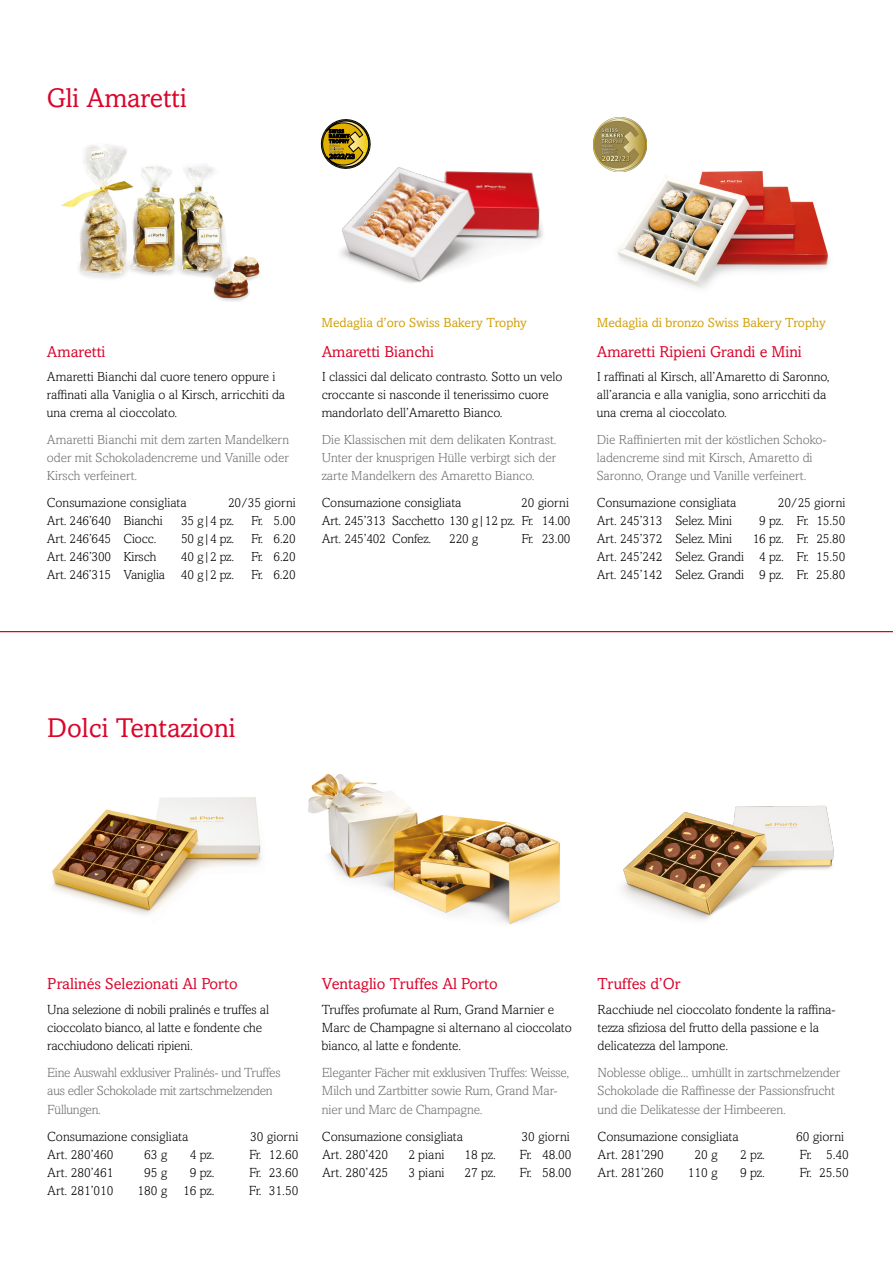
<style>
.page{position:relative;width:893px;height:1263px;background:#fff}
.page>*{position:absolute;margin:0;border:0;box-sizing:border-box;transform-origin:0 0}
.t1{font:27.3px "Amasis MT Std";color:#db052c}
.t2{font:27px "Amasis MT Std";color:#db052c}
.t3{font:15.9px "Amasis MT Std";color:#db052c}
.t4{font:15.75px "Amasis MT Std";color:#db052c}
.t5{font:300 13.35px/18.1px "Amasis MT Std";letter-spacing:-.005em;color:#000}
.t6{font:300 13.35px/18.1px "Amasis MT Std";letter-spacing:-.01em;color:#706f6f}
.t7{font:300 13.2px/18px "Amasis MT Std";color:#000}
.t8{font:300 13.2px/18px "Amasis MT Std";color:#706f6f;text-align:justify}
.t9{font:13.2px "Amasis MT Std";color:#d3a10b}
</style>
<div class="page">
<hr style="left:0;top:631px;width:893px;height:1px;background:#db052c">
<img style="left:340px;top:167px;width:203px;height:116px">
<img style="left:612px;top:171px;width:217px;height:118px">
<svg style="left:320px;top:119px;width:53px;height:52px"></svg>
<img style="left:593px;top:117px;width:54px;height:54px">
<img style="left:61px;top:145px;width:199px;height:156px">
<img style="left:308px;top:774px;width:252px;height:151px">
<img style="left:622px;top:805px;width:212px;height:115px">
<img style="left:52px;top:797px;width:210px;height:118px">
<h2 class="t2" style="left:47px;top:82px;width:142px">Gli Amaretti</h2>
<p class="t4" style="left:47px;top:342px;width:60px">Amaretti</p>
<p class="t7" style="left:47px;top:367px;width:240px">Amaretti Bianchi dal cuore tenero oppure i raffinati alla Vaniglia o al Kirsch, arricchiti da una crema al cioccolato.</p>
<p class="t8" style="left:47px;top:430px;width:244px">Amaretti Bianchi mit dem zarten Mandelkern oder mit Schokoladencreme und Vanille oder Kirsch verfeinert.</p>
<p class="t7" style="left:47px;top:493px;width:141px">Consumazione consigliata</p>
<p class="t7" style="left:228px;top:493px;width:69px">20/35 giorni</p>
<p class="t7" style="left:47px;top:511px;width:117px">Art. 246’640 Bianchi</p>
<p class="t7" style="left:181px;top:511px;width:55px">35 g|4 pz.</p>
<p class="t7" style="left:251px;top:511px;width:46px">Fr. 5.00</p>
<p class="t7" style="left:47px;top:529px;width:111px">Art. 246’645 Ciocc.</p>
<p class="t7" style="left:181px;top:529px;width:55px">50 g|4 pz.</p>
<p class="t7" style="left:251px;top:529px;width:46px">Fr. 6.20</p>
<p class="t7" style="left:47px;top:547px;width:111px">Art. 246’300 Kirsch</p>
<p class="t7" style="left:181px;top:547px;width:55px">40 g|2 pz.</p>
<p class="t7" style="left:251px;top:547px;width:46px">Fr. 6.20</p>
<p class="t7" style="left:47px;top:565px;width:189px">Art. 246’315 Vaniglia 40 g|2 pz.</p>
<p class="t7" style="left:251px;top:565px;width:46px">Fr. 6.20</p>
<p class="t9" style="left:321px;top:315px;width:207px">Medaglia d’oro Swiss Bakery Trophy</p>
<p class="t9" style="left:597px;top:315px;width:231px">Medaglia di bronzo Swiss Bakery Trophy</p>
<p class="t4" style="left:322px;top:342px;width:114px">Amaretti Bianchi</p>
<p class="t7" style="left:322px;top:367px;width:242px">I classici dal delicato contrasto. Sotto un velo croccante si nasconde il tenerissimo cuore mandorlato dell’Amaretto Bianco.</p>
<p class="t8" style="left:322px;top:430px;width:237px">Die Klassischen mit dem delikaten Kontrast.<br>Unter der knusprigen Hülle verbirgt sich der zarte Mandelkern des Amaretto Bianco.</p>
<p class="t7" style="left:322px;top:493px;width:141px">Consumazione consigliata</p>
<p class="t7" style="left:322px;top:493px;width:250px;text-align:justify;text-indent:200px">20 giorni Art. 245’313 Sacchetto 130 g|12 pz. Fr. 14.00<br>Art. 245’402 Confez.</p>
<p class="t7" style="left:449px;top:529px;width:31px">220 g</p>
<p class="t7" style="left:521px;top:529px;width:50px">Fr. 23.00</p>
<p class="t4" style="left:597px;top:342px;width:207px">Amaretti Ripieni Grandi e Mini</p>
<p class="t7" style="left:597px;top:367px;width:234px">I raffinati al Kirsch, all’Amaretto di Saronno, all’arancia e alla vaniglia, sono arricchiti da una crema al cioccolato.</p>
<p class="t8" style="left:597px;top:430px;width:231px;text-align:left">Die Raffinierten mit der köstlichen Schoko&shy;ladencreme sind mit Kirsch, Amaretto di<br>Saronno, Orange und Vanille verfeinert.</p>
<p class="t7" style="left:597px;top:493px;width:141px">Consumazione consigliata</p>
<p class="t7" style="left:778px;top:493px;width:69px">20/25 giorni</p>
<p class="t7" style="left:597px;top:511px;width:137px">Art. 245’313 Selez. Mini</p>
<p class="t7" style="left:759px;top:511px;width:88px">9 pz. Fr. 15.50</p>
<p class="t7" style="left:597px;top:529px;width:137px">Art. 245’372 Selez. Mini</p>
<p class="t7" style="left:597px;top:529px;width:250px;text-align:justify;text-indent:156px">16 pz. Fr. 25.80<br>Art. 245’242 Selez. Grandi 4 pz. Fr. 15.50<br>Art. 245’142 Selez. Grandi 9 pz. Fr. 25.80</p>
<h1 class="t1" style="left:47px;top:712px;width:190px">Dolci Tentazioni</h1>
<p class="t3" style="left:47px;top:975px;width:192px">Pralinés Selezionati Al Porto</p>
<p class="t5" style="left:47px;top:1000px;width:223px">Una selezione di nobili pralinés e truffes al cioccolato bianco, al latte e fondente che racchiudono delicati ripieni.</p>
<p class="t6" style="left:47px;top:1063px;width:235px">Eine Auswahl exklusiver Pralinés- und Truffes aus edler Schokolade mit zartschmelzenden<br>Füllungen.</p>
<p class="t5" style="left:47px;top:1127px;width:143px">Consumazione consigliata</p>
<p class="t5" style="left:250px;top:1127px;width:50px">30 giorni</p>
<p class="t5" style="left:47px;top:1145px;width:68px">Art. 280’460</p>
<p class="t5" style="left:144px;top:1145px;width:25px">63 g</p>
<p class="t5" style="left:190px;top:1145px;width:26px">4 pz.</p>
<p class="t5" style="left:249px;top:1145px;width:51px">Fr. 12.60</p>
<p class="t5" style="left:47px;top:1163px;width:68px">Art. 280’461</p>
<p class="t5" style="left:144px;top:1163px;width:25px">95 g</p>
<p class="t5" style="left:190px;top:1163px;width:26px">9 pz.</p>
<p class="t5" style="left:249px;top:1163px;width:51px">Fr. 23.60</p>
<p class="t5" style="left:47px;top:1182px;width:68px">Art. 281’010</p>
<p class="t5" style="left:137px;top:1182px;width:79px">180 g 16 pz.</p>
<p class="t5" style="left:249px;top:1182px;width:51px">Fr. 31.50</p>
<p class="t3" style="left:322px;top:975px;width:177px">Ventaglio Truffes Al Porto</p>
<p class="t5" style="left:322px;top:1000px;width:251px">Truffes profumate al Rum, Grand Marnier e<br>Marc de Champagne si alternano al cioccolato bianco, al latte e fondente.</p>
<p class="t6" style="left:322px;top:1063px;width:249px">Eleganter Fächer mit exklusiven Truffes: Weisse,<br>Milch und Zartbitter sowie Rum, Grand Mar&shy;nier und Marc de Champagne.</p>
<p class="t5" style="left:322px;top:1127px;width:143px">Consumazione consigliata</p>
<p class="t5" style="left:522px;top:1127px;width:50px">30 giorni</p>
<p class="t5" style="left:322px;top:1145px;width:68px">Art. 280’420</p>
<p class="t5" style="left:408px;top:1145px;width:38px">2 piani</p>
<p class="t5" style="left:464px;top:1145px;width:33px">18 pz.</p>
<p class="t5" style="left:519px;top:1145px;width:53px">Fr. 48.00</p>
<p class="t5" style="left:322px;top:1163px;width:68px">Art. 280’425</p>
<p class="t5" style="left:408px;top:1163px;width:38px">3 piani</p>
<p class="t5" style="left:464px;top:1163px;width:33px">27 pz.</p>
<p class="t5" style="left:519px;top:1163px;width:53px">Fr. 58.00</p>
<p class="t3" style="left:598px;top:975px;width:84px">Truffes d’Or</p>
<p class="t5" style="left:598px;top:1000px;width:240px">Racchiude nel cioccolato fondente la raffina&shy;tezza sfiziosa del frutto della passione e la delicatezza del lampone.</p>
<p class="t6" style="left:598px;top:1063px;width:244px">Noblesse oblige... umhüllt in zartschmelzender<br>Schokolade die Raffinesse der Passionsfrucht und die Delikatesse der Himbeeren.</p>
<p class="t5" style="left:598px;top:1127px;width:143px">Consumazione consigliata</p>
<p class="t5" style="left:796px;top:1127px;width:50px">60 giorni</p>
<p class="t5" style="left:598px;top:1145px;width:68px">Art. 281’290</p>
<p class="t5" style="left:694px;top:1145px;width:25px">20 g</p>
<p class="t5" style="left:740px;top:1145px;width:26px">2 pz.</p>
<p class="t5" style="left:799px;top:1145px;width:51px">Fr. 5.40</p>
<p class="t5" style="left:598px;top:1163px;width:68px">Art. 281’260</p>
<p class="t5" style="left:688px;top:1163px;width:31px">110 g</p>
<p class="t5" style="left:740px;top:1163px;width:26px">9 pz.</p>
<p class="t5" style="left:799px;top:1163px;width:51px">Fr. 25.50</p>
</div>
